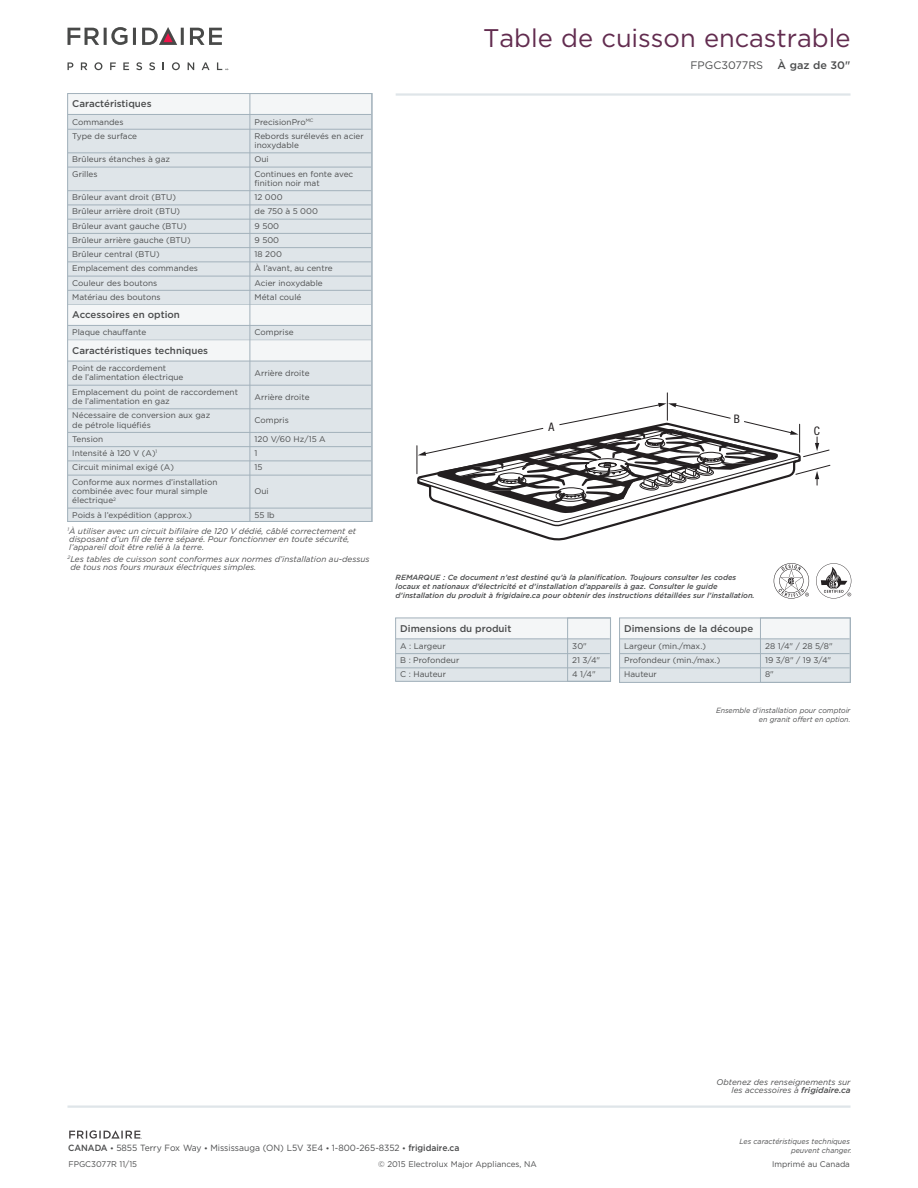
<style>
.page{position:relative;width:918px;height:1188px;background:#fff}
.page>*{position:absolute;margin:0;border:0;box-sizing:border-box;transform-origin:0 0}
.t1{font:25.5px "Gotham";color:#622c4f}
.t2{font:condensed 11.7px "Helvetica Neue";color:#231f20}
.t3{font:10.8px "Gotham";color:#4b4c4d}
.t4{font:500 10.8px "Gotham";color:#4b4c4d}
.t5{font:500 9.75px "Gotham";color:#4b4c4d}
.t6{font:9px "Gotham";color:#4b4c4d;scale:.95 1}
.t7{font:8.25px/14.2px "Gotham";color:#4b4c4d}
.t8{font:italic 8.25px/8.2px "Gotham";color:#4b4c4d}
.t9{font:italic 500 7.5px/9px "Gotham";color:#4b4c4d}
.t10{font:italic 7.5px/9px "Gotham";color:#4b4c4d;text-align:right;scale:.95 1}
.s1{font-weight:500}
.s2{font-weight:500;font-size:7.5px}
</style>
<div class="page">
<hr style="left:68px;top:1106px;width:782px;height:2px;background:#dfe5e9">
<hr style="left:396px;top:93px;width:455px;height:3px;background:#dfe5e9">
<svg style="left:68px;top:62px;width:5px;height:8px"></svg>
<svg style="left:81px;top:62px;width:6px;height:8px"></svg>
<svg style="left:94px;top:62px;width:8px;height:8px"></svg>
<svg style="left:110px;top:62px;width:6px;height:8px"></svg>
<svg style="left:123px;top:62px;width:6px;height:8px"></svg>
<svg style="left:136px;top:62px;width:6px;height:8px"></svg>
<svg style="left:149px;top:62px;width:6px;height:8px"></svg>
<svg style="left:172px;top:62px;width:8px;height:8px"></svg>
<svg style="left:188px;top:62px;width:6px;height:8px"></svg>
<svg style="left:202px;top:62px;width:8px;height:8px"></svg>
<svg style="left:68px;top:27px;width:68px;height:18px"></svg>
<svg style="left:190px;top:28px;width:32px;height:17px"></svg>
<svg style="left:142px;top:27px;width:42px;height:18px"></svg>
<svg style="left:217px;top:62px;width:11px;height:8px"></svg>
<svg style="left:774px;top:563px;width:35px;height:36px"></svg>
<svg style="left:816px;top:563px;width:35px;height:36px"></svg>
<div style="left:396px;top:618px;width:215px;height:63px;background:#dfe5e9"></div>
<div style="left:396px;top:618px;width:214px;height:21px;background:#f4f6f7"></div>
<hr style="left:396px;top:639px;width:214px;height:1px;background:#a2b1bb">
<hr style="left:396px;top:653px;width:214px;height:1px;background:#a2b1bb">
<hr style="left:396px;top:668px;width:214px;height:1px;background:#a2b1bb">
<div style="left:395px;top:618px;width:216px;height:63px;border:1px solid #a2b1bb"></div>
<div style="left:567px;top:618px;width:44px;height:63px;border:1px solid #a2b1bb"></div>
<div style="left:620px;top:618px;width:230px;height:64px;background:#dfe5e9"></div>
<div style="left:620px;top:618px;width:230px;height:21px;background:#f4f6f7"></div>
<hr style="left:620px;top:639px;width:230px;height:1px;background:#a2b1bb">
<hr style="left:620px;top:653px;width:230px;height:1px;background:#a2b1bb">
<hr style="left:620px;top:668px;width:230px;height:1px;background:#a2b1bb">
<div style="left:619px;top:618px;width:232px;height:65px;border:1px solid #a2b1bb"></div>
<div style="left:760px;top:618px;width:91px;height:65px;border:1px solid #a2b1bb"></div>
<div style="left:68px;top:94px;width:304px;height:427px;background:#dfe5e9"></div>
<div style="left:68px;top:94px;width:303px;height:20px;background:#f4f6f7"></div>
<hr style="left:68px;top:114px;width:303px;height:1px;background:#a2b1bb">
<hr style="left:68px;top:129px;width:303px;height:1px;background:#a2b1bb">
<hr style="left:68px;top:153px;width:303px;height:1px;background:#a2b1bb">
<hr style="left:68px;top:167px;width:303px;height:1px;background:#a2b1bb">
<hr style="left:68px;top:190px;width:303px;height:1px;background:#a2b1bb">
<hr style="left:68px;top:205px;width:303px;height:1px;background:#a2b1bb">
<hr style="left:68px;top:219px;width:303px;height:1px;background:#a2b1bb">
<hr style="left:68px;top:233px;width:303px;height:1px;background:#a2b1bb">
<hr style="left:68px;top:247px;width:303px;height:1px;background:#a2b1bb">
<hr style="left:68px;top:262px;width:303px;height:1px;background:#a2b1bb">
<hr style="left:68px;top:276px;width:303px;height:1px;background:#a2b1bb">
<hr style="left:68px;top:290px;width:303px;height:1px;background:#a2b1bb">
<hr style="left:68px;top:304px;width:303px;height:1px;background:#a2b1bb">
<div style="left:68px;top:305px;width:303px;height:20px;background:#f4f6f7"></div>
<hr style="left:68px;top:325px;width:303px;height:1px;background:#a2b1bb">
<div style="left:68px;top:340px;width:303px;height:21px;background:#f4f6f7"></div>
<hr style="left:68px;top:361px;width:303px;height:1px;background:#a2b1bb">
<hr style="left:68px;top:385px;width:303px;height:1px;background:#a2b1bb">
<hr style="left:68px;top:409px;width:303px;height:1px;background:#a2b1bb">
<hr style="left:68px;top:432px;width:303px;height:1px;background:#a2b1bb">
<hr style="left:68px;top:446px;width:303px;height:1px;background:#a2b1bb">
<hr style="left:68px;top:461px;width:303px;height:1px;background:#a2b1bb">
<hr style="left:68px;top:475px;width:303px;height:1px;background:#a2b1bb">
<hr style="left:68px;top:508px;width:303px;height:1px;background:#a2b1bb">
<div style="left:250px;top:93px;width:122px;height:429px;border:1px solid #a2b1bb"></div>
<svg style="left:416px;top:445px;width:191px;height:95px"></svg>
<svg style="left:417px;top:393px;width:414px;height:135px"></svg>
<svg style="left:69px;top:1130px;width:73px;height:9px"></svg>
<p class="t5" style="left:72px;top:97px;width:81px">Caractéristiques</p>
<p class="t7" style="left:72px;top:114px;width:66px">Commandes<br>Type de surface</p>
<p class="t7" style="left:72px;top:152px;width:99px">Brûleurs étanches à gaz<br>Grilles</p>
<p class="t7" style="left:72px;top:190px;width:127px">Brûleur avant droit (BTU)<br>Brûleur arrière droit (BTU)<br>Brûleur avant gauche (BTU)<br>Brûleur arrière gauche (BTU)<br>Brûleur central (BTU)<br>Emplacement des commandes<br>Couleur des boutons<br>Matériau des boutons</p>
<p class="t5" style="left:72px;top:308px;width:109px">Accessoires en option</p>
<p class="t7" style="left:72px;top:325px;width:75px">Plaque chauffante</p>
<p class="t5" style="left:72px;top:344px;width:137px">Caractéristiques techniques</p>
<p class="t7" style="left:72px;top:363px;width:113px;line-height:9.3px">Point de raccordement<br>de l’alimentation électrique</p>
<p class="t7" style="left:72px;top:387px;width:167px;line-height:9.3px">Emplacement du point de raccordement de l’alimentation en gaz</p>
<p class="t7" style="left:72px;top:411px;width:140px;line-height:9.3px">Nécessaire de conversion aux gaz de pétrole liquéfiés</p>
<p class="t7" style="left:72px;top:432px;width:147px">Tension<br>Intensité à 120 V (A)<sup>1<br></sup>Circuit minimal exigé (A)<br>Conforme aux normes d’installation</p>
<p class="t7" style="left:72px;top:486px;width:137px;line-height:9.3px">combinée avec four mural simple électrique<sup>2</sup></p>
<p class="t7" style="left:72px;top:507px;width:121px">Poids à l’expédition (approx.)</p>
<p class="t7" style="left:255px;top:114px;width:111px">PrecisionPro<sup>MC<br></sup>Rebords surélevés en acier</p>
<p class="t7" style="left:255px;top:138px;width:100px">inoxydable<br>Oui<br>Continues en fonte avec</p>
<p class="t7" style="left:255px;top:176px;width:80px">finition noir mat<br>12 000<br>de 750 à 5 000<br>9 500<br>9 500<br>18 200<br>À l’avant, au centre<br>Acier inoxydable<br>Métal coulé</p>
<p class="t7" style="left:255px;top:325px;width:41px">Comprise</p>
<p class="t7" style="left:255px;top:366px;width:57px">Arrière droite</p>
<p class="t7" style="left:255px;top:389px;width:57px">Arrière droite</p>
<p class="t7" style="left:255px;top:413px;width:36px">Compris</p>
<p class="t7" style="left:255px;top:432px;width:73px">120 V/60 Hz/15 A<br>1<br>15</p>
<p class="t7" style="left:255px;top:484px;width:16px">Oui</p>
<p class="t7" style="left:255px;top:507px;width:22px">55 lb</p>
<p class="t8" style="left:68px;top:526px;width:290px"><sup>1</sup>À utiliser avec un circuit bifilaire de 120 V dédié, câblé correctement et disposant d’un fil de terre séparé. Pour fonctionner en toute sécurité, l’appareil doit être relié à la terre.</p>
<p class="t8" style="left:70px;top:554px;width:301px;text-indent:-3px"><sup>2</sup>Les tables de cuisson sont conformes aux normes d’installation au-dessus de tous nos fours muraux électriques simples.</p>
<h1 class="t1" style="left:483px;top:22px;width:369px">Table de cuisson encastrable</h1>
<h3 class="t3" style="left:690px;top:58px;width:74px">FPGC3077RS</h3>
<h3 class="t4" style="left:778px;top:58px;width:74px">À gaz de 30"</h3>
<h2 class="t2" style="left:549px;top:421px;width:7px">A</h2>
<h2 class="t2" style="left:734px;top:412px;width:8px">B</h2>
<p class="t9" style="left:396px;top:573px;width:361px">REMARQUE : Ce document n’est destiné qu’à la planification. Toujours consulter les codes locaux et nationaux d’électricité et d’installation d’appareils à gaz. Consulter le guide d’installation du produit à frigidaire.ca pour obtenir des instructions détaillées sur l’installation.</p>
<h2 class="t2" style="left:814px;top:424px;width:8px">C</h2>
<p class="t5" style="left:400px;top:622px;width:113px">Dimensions du produit</p>
<p class="t7" style="left:400px;top:639px;width:61px">A : Largeur<br>B : Profondeur<br>C : Hauteur</p>
<p class="t7" style="left:572px;top:639px;width:29px">30"<br>21 3/4"<br>4 1/4"</p>
<p class="t5" style="left:624px;top:622px;width:131px">Dimensions de la découpe</p>
<p class="t7" style="left:624px;top:639px;width:98px">Largeur (min./max.)<br>Profondeur (min./max.)<br>Hauteur</p>
<p class="t7" style="left:765px;top:639px;width:69px">28 1/4" / 28 5/8"<br>19 3/8" / 19 3/4"<br>8"</p>
<p class="t10" style="left:716px;top:706px;width:143px">Ensemble d’installation pour comptoir en granit offert en option.</p>
<p class="t8" style="left:717px;top:1078px;width:135px;text-align:right">Obtenez des renseignements sur les accessoires à <span class="s1">frigidaire.ca</span></p>
<p class="t10" style="left:740px;top:1136px;width:120px">Les caractéristiques techniques peuvent changer.</p>
<p class="t6" style="left:68px;top:1142px;width:413px"><span class="s1">CANADA</span> <span class="s2">•</span> 5855 Terry Fox Way <span class="s2">•</span> Mississauga (ON) L5V 3E4 <span class="s2">•</span> 1-800-265-8352 <span class="s2">•</span> <span class="s1">frigidaire.ca</span></p>
<p class="t7" style="left:68px;top:1157px;width:70px">FPGC3077R 11/15</p>
<p class="t7" style="left:378px;top:1157px;width:160px">© 2015 Electrolux Major Appliances, NA</p>
<p class="t7" style="left:772px;top:1157px;width:79px">Imprimé au Canada</p>
</div>
